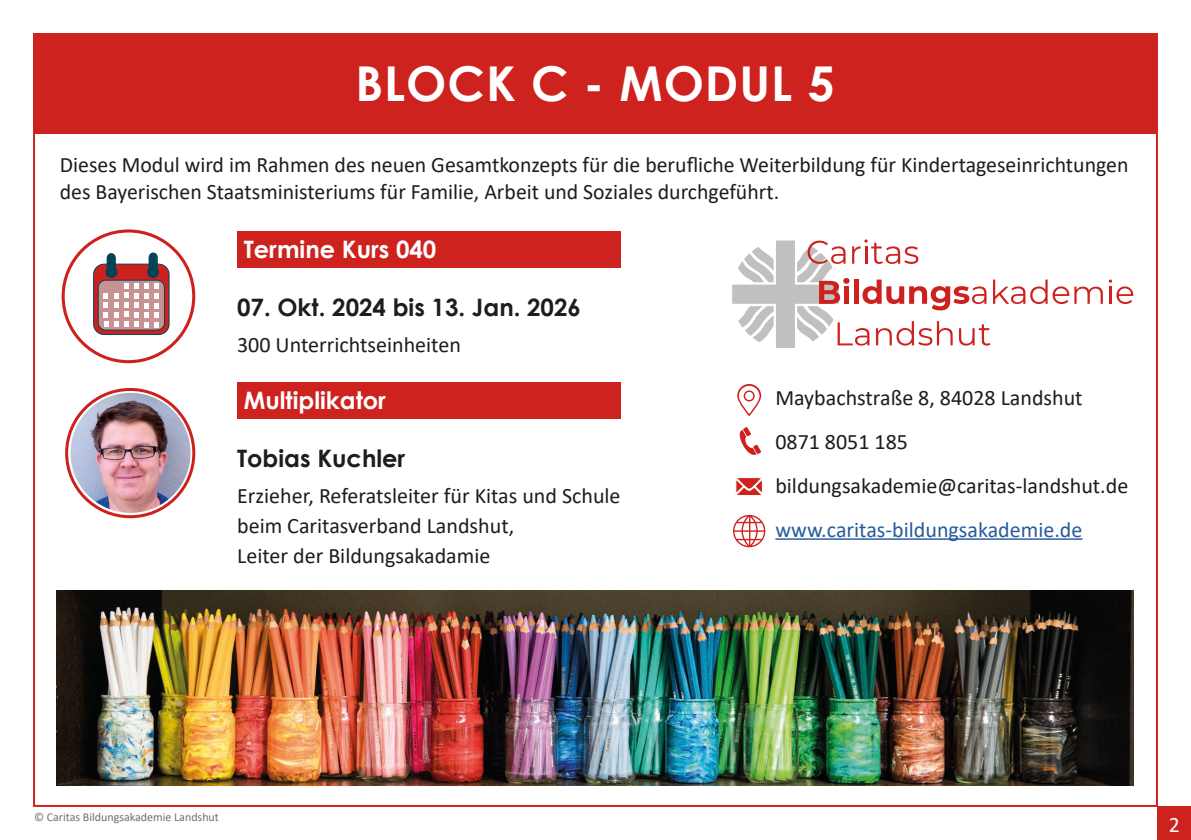
<style>
.page{position:relative;width:1191px;height:840px;background:#fff}
.page>*{position:absolute;margin:0;border:0;box-sizing:border-box;transform-origin:0 0}
.t1{font:700 48px "Century Gothic";letter-spacing:.02em;color:#fff}
.t2{font:700 24px "Century Gothic";color:#1d1d1b}
.t3{font:700 24px "Century Gothic";color:#fff}
.t4{font:22px/26.4px "Calibri";color:#1d1d1b}
.t5{font:22px "Calibri";color:#275b9c}
.t6{font:22px "Calibri";color:#fff}
.t7{font:12px "Calibri";color:#70706f}
</style>
<div class="page">
<img style="left:57px;top:590px;width:1076px;height:195px">
<div style="left:237px;top:382px;width:384px;height:36px;background:#cd221e"></div>
<div style="left:33px;top:33px;width:1124px;height:100px;background:#cd221e"></div>
<img style="left:69px;top:388px;width:122px;height:131px">
<div style="left:237px;top:231px;width:384px;height:36px;background:#cd221e"></div>
<div style="left:62px;top:229px;width:133px;height:134px;border:3px solid #cd211e;border-radius:50%"></div>
<svg style="left:94px;top:264px;width:75px;height:70px"></svg>
<div style="left:94px;top:264px;width:75px;height:70px;border:1px solid #024455;border-radius:10px"></div>
<div style="left:98px;top:280px;width:66px;height:50px;background:#c79292;border-radius:7px"></div>
<div style="left:98px;top:280px;width:66px;height:50px;border:1px solid #024455;border-radius:7px"></div>
<svg style="left:104px;top:283px;width:55px;height:44px"></svg>
<div style="left:106px;top:267px;width:11px;height:10px;border:1px solid #024455;border-radius:50%"></div>
<div style="left:148px;top:267px;width:11px;height:10px;border:1px solid #024455;border-radius:50%"></div>
<div style="left:107px;top:253px;width:9px;height:24px;background:#024455;border-radius:5px"></div>
<div style="left:149px;top:252px;width:9px;height:24px;background:#024455;border-radius:5px"></div>
<div style="left:1158px;top:806px;width:33px;height:33px;background:#cd221e"></div>
<svg style="left:1108px;top:279px;width:25px;height:26px"></svg>
<svg style="left:732px;top:239px;width:370px;height:109px"></svg>
<svg style="left:737px;top:384px;width:24px;height:32px"></svg>
<svg style="left:739px;top:427px;width:22px;height:28px"></svg>
<svg style="left:735px;top:478px;width:27px;height:18px"></svg>
<svg style="left:733px;top:514px;width:32px;height:33px"></svg>
<hr style="left:775px;top:538px;width:307px;height:1px;background:#275b9c">
<p class="t1" style="left:355px;top:47px;width:481px">BLOCK C - MODUL 5</p>
<p class="t4" style="left:60px;top:151px;width:1070px">Dieses Modul wird im Rahmen des neuen Gesamtkonzepts für die berufliche Weiterbildung für Kindertageseinrichtungen des Bayerischen Staatsministeriums für Familie, Arbeit und Soziales durchgeführt.</p>
<p class="t3" style="left:244px;top:230px;width:194px">Termine Kurs 040</p>
<p class="t2" style="left:237px;top:289px;width:345px">07. Okt. 2024 bis 13. Jan. 2026</p>
<p class="t4" style="left:237px;top:330px;width:225px">300 Unterrichtseinheiten</p>
<p class="t3" style="left:244px;top:381px;width:144px">Multiplikator</p>
<p class="t2" style="left:237px;top:439px;width:169px">Tobias Kuchler</p>
<p class="t4" style="left:237px;top:481px;width:385px">Erzieher, Referatsleiter für Kitas und Schule</p>
<p class="t4" style="left:237px;top:511px;width:278px">beim Caritasverband Landshut,</p>
<p class="t4" style="left:237px;top:541px;width:255px">Leiter der Bildungsakadamie</p>
<p class="t4" style="left:775px;top:384px;width:309px">Maybachstraße 8, 84028 Landshut</p>
<p class="t4" style="left:775px;top:428px;width:134px">0871 8051 185</p>
<p class="t4" style="left:775px;top:471px;width:354px">bildungsakademie@caritas-landshut.de</p>
<p class="t5" style="left:775px;top:513px;width:308px">www.caritas-bildungsakademie.de</p>
<p class="t7" style="left:34px;top:807px;width:186px">© Caritas Bildungsakademie Landshut</p>
<p class="t6" style="left:1168px;top:808px;width:13px">2</p>
</div>
